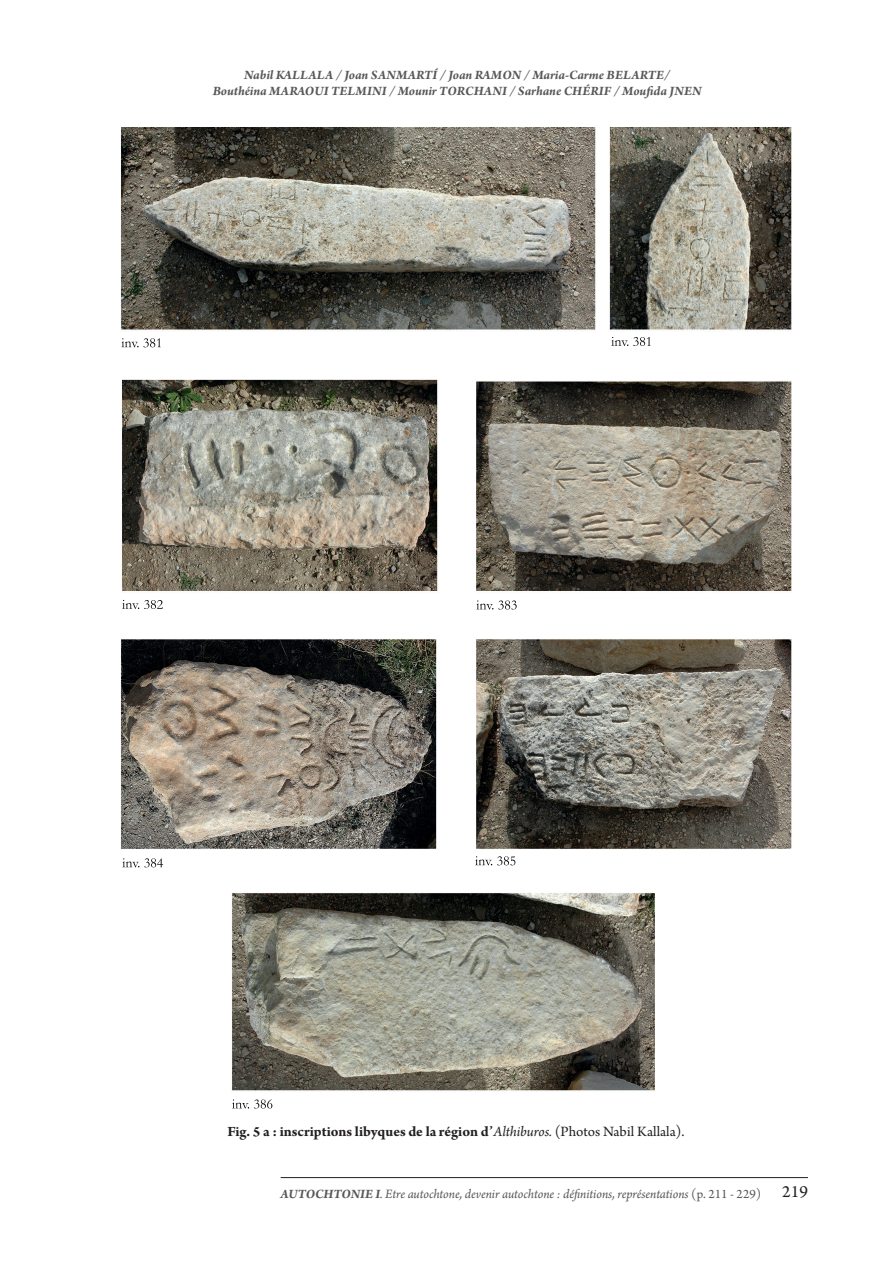
<style>
.page{position:relative;width:893px;height:1263px;background:#fff}
.page>*{position:absolute;margin:0;border:0;box-sizing:border-box;transform-origin:0 0}
.t1{font:700 15px "Arno Pro";color:#231f20}
.t2{font:italic 700 13.5px/15.5px "Arno Pro";color:#57585a;text-align:center}
.t3{font:italic 13.5px "Arno Pro";letter-spacing:-.005em;color:#57585a}
.s1{font-weight:400;font-style:italic}
.s2{font-weight:400}
.s3{font-weight:700}
.s4{font-style:normal}
.s5{font-style:normal;font-size:18px;color:#231f20}
</style>
<div class="page">
<hr style="left:281px;top:1177px;width:527px;height:1px;background:#231f20">
<img style="left:120px;top:128px;width:672px;height:981px">
<p class="t2" style="left:213px;top:68px;width:490px">Nabil KALLALA / Joan SANMARTÍ / Joan RAMON / Maria-Carme BELARTE/<br>Bouthéina MARAOUI TELMINI / Mounir TORCHANI / Sarhane CHÉRIF / Moufida JNEN</p>
<p class="t1" style="left:227px;top:1122px;width:458px">Fig. 5 a : inscriptions libyques de la région d’<span class="s1">Althiburos.</span> <span class="s2">(Photos Nabil Kallala).</span></p>
<p class="t3" style="left:281px;top:1186px;width:529px"><span class="s3">AUTOCHTONIE I</span>. Etre autochtone, devenir autochtone : définitions, représentations <span class="s4">(p. 211 - 229)</span> <span class="s5">219</span></p>
</div>
